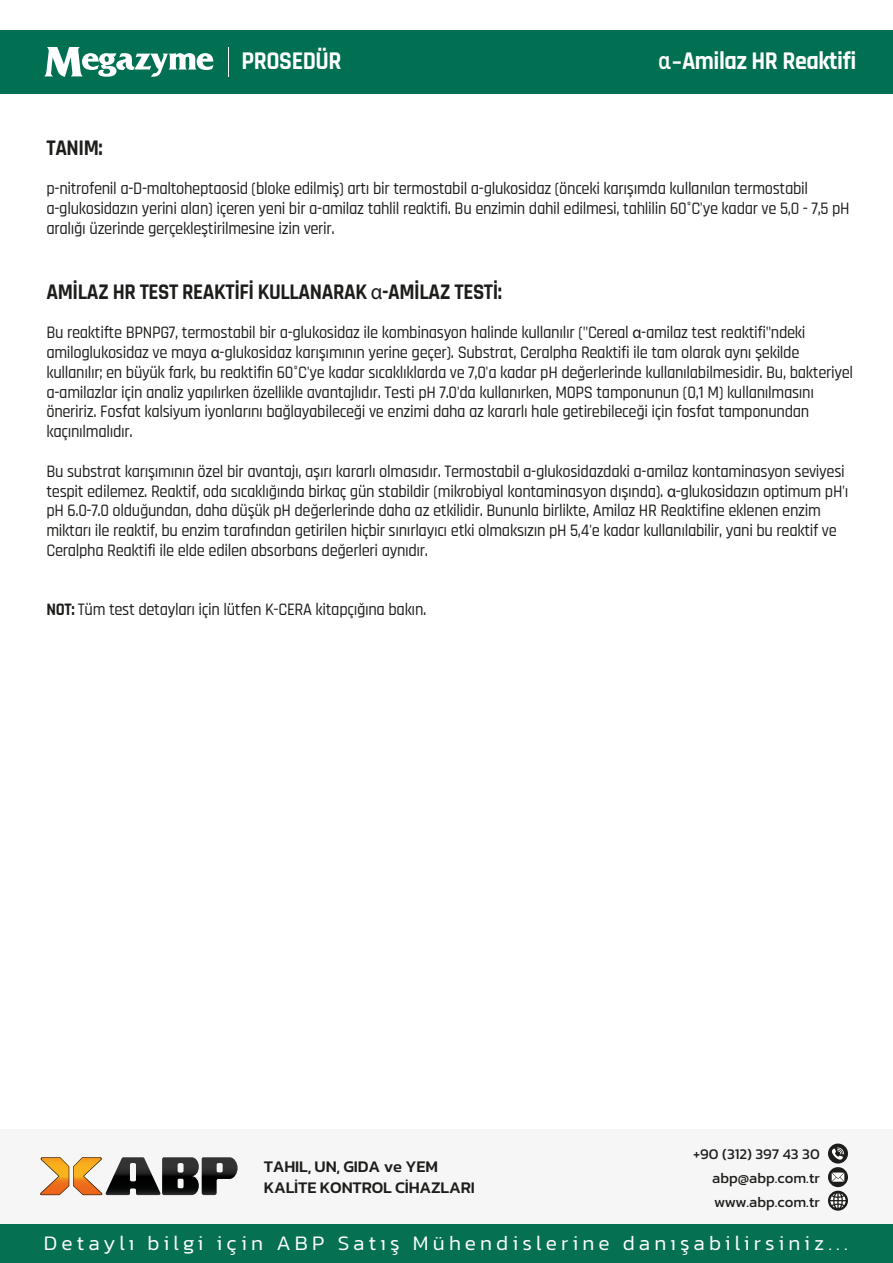
<style>
.page{position:relative;width:893px;height:1263px;background:#fff}
.page>*{position:absolute;margin:0;border:0;box-sizing:border-box;transform-origin:0 0}
.t1{font:700 25.2px "Rajdhani";letter-spacing:-.02em;color:#fff;scale:.95 1}
.t2{font:700 22.05px "Rajdhani";letter-spacing:-.02em;color:#1d1d1b;scale:.95 1}
.t3{font:300 21px "Kanit";letter-spacing:.2em;color:#fff}
.t4{font:500 17.4px/19.8px "Rajdhani";letter-spacing:-.02em;color:#1d1d1b;scale:.95 1}
.t5{font:500 16.5px/21px "Kanit";letter-spacing:-.01em;color:#1d1d1b}
.t6{font:15px/24px "Kanit";color:#1d1d1b;text-align:justify}
.s1{font-family:"Bahnschrift";font-weight:400}
.s2{font-family:"Myriad Pro";font-weight:400}
.s3{font-weight:700}
</style>
<div class="page">
<div style="left:0;top:1222px;width:893px;height:41px;background:#057052"></div>
<div style="left:1px;top:1129px;width:892px;height:94px;background:#f6f6f6"></div>
<svg style="left:828px;top:1191px;width:20px;height:20px"></svg>
<svg style="left:830px;top:1193px;width:15px;height:15px"></svg>
<svg style="left:828px;top:1167px;width:20px;height:20px"></svg>
<svg style="left:832px;top:1172px;width:12px;height:10px"></svg>
<svg style="left:828px;top:1143px;width:20px;height:20px"></svg>
<svg style="left:832px;top:1147px;width:12px;height:12px"></svg>
<svg style="left:40px;top:1157px;width:198px;height:38px"></svg>
<div style="left:0;top:30px;width:893px;height:64px;background:#016f51"></div>
<svg style="left:44px;top:47px;width:169px;height:30px"></svg>
<hr style="left:229px;top:47px;width:1px;height:30px;background:#fff">
<h1 class="t1" style="left:242px;top:45px;width:107px">PROSEDÜR</h1>
<h1 class="t1" style="left:658px;top:45px;width:211px"><span class="s1">α-</span>Amilaz HR Reaktifi</h1>
<p class="t2" style="left:46px;top:134px;width:61px">TANIM:</p>
<p class="t4" style="left:46px;top:179px;width:847px">p-nitrofenil a-D-maltoheptaosid (bloke edilmiş) artı bir termostabil a-glukosidaz (önceki karışımda kullanılan termostabil a-glukosidazın yerini alan) içeren yeni bir a-amilaz tahlil reaktifi. Bu enzimin dahil edilmesi, tahlilin 60°C'ye kadar ve 5,0 - 7,5 pH aralığı üzerinde gerçekleştirilmesine izin verir.</p>
<p class="t2" style="left:46px;top:278px;width:481px">AMİLAZ HR TEST REAKTİFİ KULLANARAK <span class="s2">α</span>-AMİLAZ TESTİ:</p>
<p class="t4" style="left:46px;top:323px;width:851px">Bu reaktifte BPNPG7, termostabil bir a-glukosidaz ile kombinasyon halinde kullanılır ("Cereal <span class="s2">α</span>-amilaz test reaktifi"ndeki amiloglukosidaz ve maya <span class="s2">α</span>-glukosidaz karışımının yerine geçer). Substrat, Ceralpha Reaktifi ile tam olarak aynı şekilde kullanılır; en büyük fark, bu reaktifin 60°C'ye kadar sıcaklıklarda ve 7,0'a kadar pH değerlerinde kullanılabilmesidir. Bu, bakteriyel a-amilazlar için analiz yapılırken özellikle avantajlıdır. Testi pH 7.0'da kullanırken, MOPS tamponunun (0,1 M) kullanılmasını öneririz. Fosfat kalsiyum iyonlarını bağlayabileceği ve enzimi daha az kararlı hale getirebileceği için fosfat tamponundan kaçınılmalıdır.</p>
<p class="t4" style="left:46px;top:462px;width:846px">Bu substrat karışımının özel bir avantajı, aşırı kararlı olmasıdır. Termostabil a-glukosidazdaki a-amilaz kontaminasyon seviyesi tespit edilemez. Reaktif, oda sıcaklığında birkaç gün stabildir (mikrobiyal kontaminasyon dışında). <span class="s2">α</span>-glukosidazın optimum pH'ı pH 6.0-7.0 olduğundan, daha düşük pH değerlerinde daha az etkilidir. Bununla birlikte, Amilaz HR Reaktifine eklenen enzim miktarı ile reaktif, bu enzim tarafından getirilen hiçbir sınırlayıcı etki olmaksızın pH 5,4'e kadar kullanılabilir, yani bu reaktif ve Ceralpha Reaktifi ile elde edilen absorbans değerleri aynıdır.</p>
<p class="t4" style="left:46px;top:600px;width:401px"><span class="s3">NOT:</span> Tüm test detayları için lütfen K-CERA kitapçığına bakın.</p>
<p class="t5" style="left:264px;top:1156px;width:213px">TAHIL, UN, GIDA ve YEM<br>KALİTE KONTROL CİHAZLARI</p>
<p class="t6" style="left:712px;top:1141px;width:109px;text-indent:-19px">+90 (312) 397 43 30 abp@abp.com.tr www.abp.com.tr</p>
<p class="t3" style="left:44px;top:1228px;width:805px">Detaylı bilgi için ABP Satış Mühendislerine danışabilirsiniz...</p>
</div>
